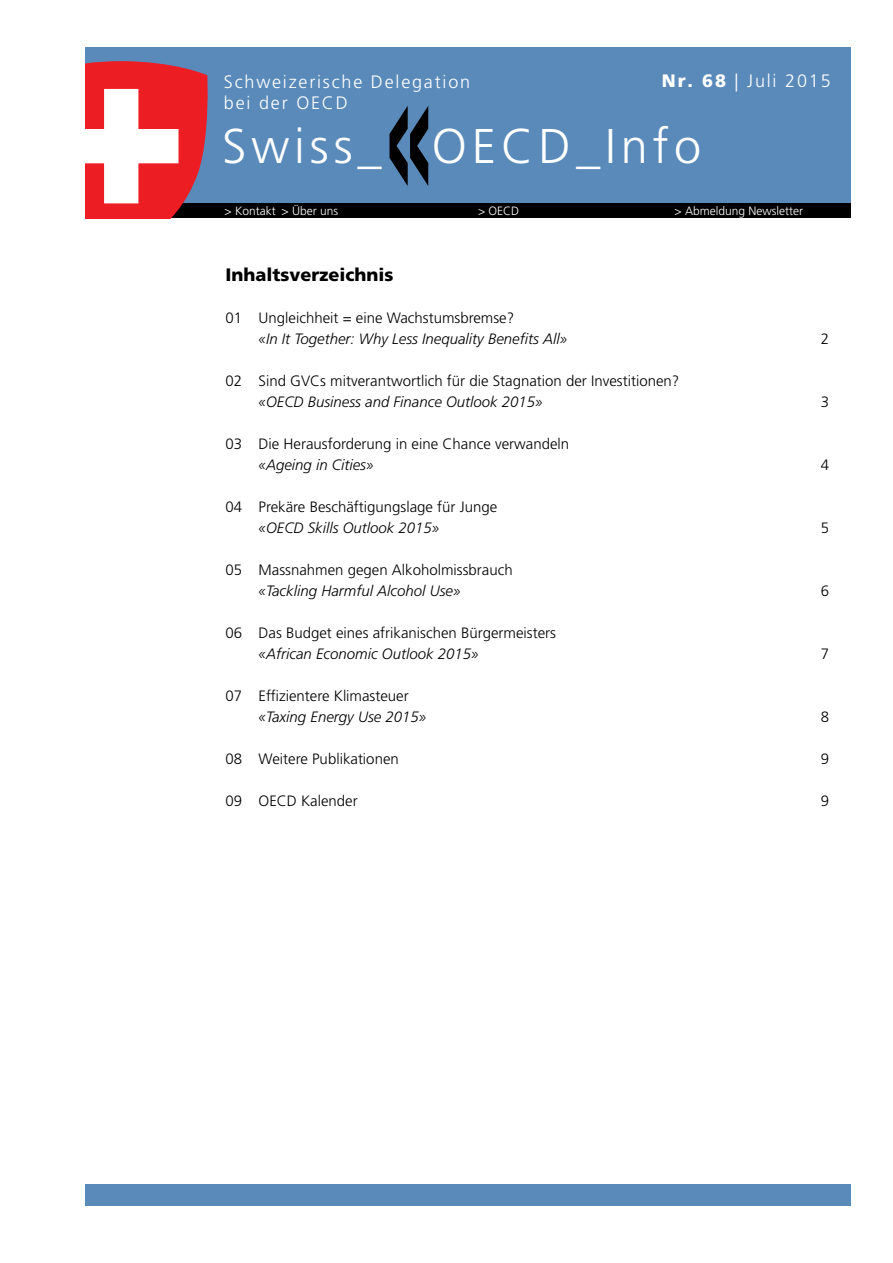
<style>
.page{position:relative;width:893px;height:1263px;background:#fff}
.page>*{position:absolute;margin:0;border:0;box-sizing:border-box;transform-origin:0 0}
.t1{font:300 48.75px "Frutiger LT Pro";letter-spacing:.1em;color:#fff}
.t2{font:300 18px/21px "Frutiger LT Pro";letter-spacing:.1em;color:#fff}
.t3{font:900 18px "Frutiger LT Pro";color:#000}
.t4{font:300 15px "Frutiger LT Pro";color:#000}
.t5{font:italic 300 15px "Frutiger LT Pro";color:#000}
.t6{font:300 12px "Frutiger LT Pro";color:#fff}
.s1{font-weight:900}
</style>
<div class="page">
<div style="left:85px;top:47px;width:765px;height:156px;background:#598aba"></div>
<svg style="left:389px;top:106px;width:39px;height:80px"></svg>
<div style="left:85px;top:203px;width:765px;height:15px;background:#000"></div>
<svg style="left:85px;top:61px;width:123px;height:157px;background:#e36870"></svg>
<div style="left:85px;top:1184px;width:765px;height:21px;background:#598aba"></div>
<p class="t2" style="left:224px;top:71px;width:248px">Schweizerische Delegation bei der OECD</p>
<p class="t2" style="left:662px;top:70px;width:170px"><span class="s1">Nr. 68</span> | Juli 2015</p>
<h1 class="t1" style="left:222px;top:118px;width:480px">Swiss_ OECD_Info</h1>
<p class="t6" style="left:225px;top:204px;width:115px">&gt; Kontakt &gt; Über uns</p>
<p class="t6" style="left:478px;top:204px;width:43px">&gt; OECD</p>
<p class="t6" style="left:675px;top:204px;width:130px">&gt; Abmeldung Newsletter</p>
<p class="t3" style="left:225px;top:264px;width:170px">Inhaltsverzeichnis</p>
<p class="t4" style="left:225px;top:309px;width:290px">01 Ungleichheit = eine Wachstumsbremse?</p>
<p class="t5" style="left:259px;top:330px;width:310px">«In It Together: Why Less Inequality Benefits All»</p>
<p class="t4" style="left:821px;top:330px;width:10px">2</p>
<p class="t4" style="left:225px;top:372px;width:456px">02 Sind GVCs mitverantwortlich für die Stagnation der Investitionen?</p>
<p class="t5" style="left:259px;top:393px;width:286px">«OECD Business and Finance Outlook 2015»</p>
<p class="t4" style="left:821px;top:393px;width:10px">3</p>
<p class="t4" style="left:225px;top:435px;width:345px">03 Die Herausforderung in eine Chance verwandeln</p>
<p class="t5" style="left:259px;top:456px;width:117px">«Ageing in Cities»</p>
<p class="t4" style="left:821px;top:456px;width:10px">4</p>
<p class="t4" style="left:225px;top:498px;width:273px">04 Prekäre Beschäftigungslage für Junge</p>
<p class="t5" style="left:259px;top:519px;width:182px">«OECD Skills Outlook 2015»</p>
<p class="t4" style="left:821px;top:519px;width:10px">5</p>
<p class="t4" style="left:225px;top:561px;width:289px">05 Massnahmen gegen Alkoholmissbrauch</p>
<p class="t5" style="left:259px;top:582px;width:203px">«Tackling Harmful Alcohol Use»</p>
<p class="t4" style="left:821px;top:582px;width:10px">6</p>
<p class="t4" style="left:225px;top:624px;width:332px">06 Das Budget eines afrikanischen Bürgermeisters</p>
<p class="t5" style="left:259px;top:645px;width:222px">«African Economic Outlook 2015»</p>
<p class="t4" style="left:821px;top:645px;width:10px">7</p>
<p class="t4" style="left:225px;top:687px;width:185px">07 Effizientere Klimasteuer</p>
<p class="t5" style="left:259px;top:708px;width:169px">«Taxing Energy Use 2015»</p>
<p class="t4" style="left:821px;top:708px;width:10px">8</p>
<p class="t4" style="left:225px;top:750px;width:175px">08 Weitere Publikationen</p>
<p class="t4" style="left:821px;top:750px;width:10px">9</p>
<p class="t4" style="left:225px;top:792px;width:134px">09 OECD Kalender</p>
<p class="t4" style="left:821px;top:792px;width:10px">9</p>
</div>
